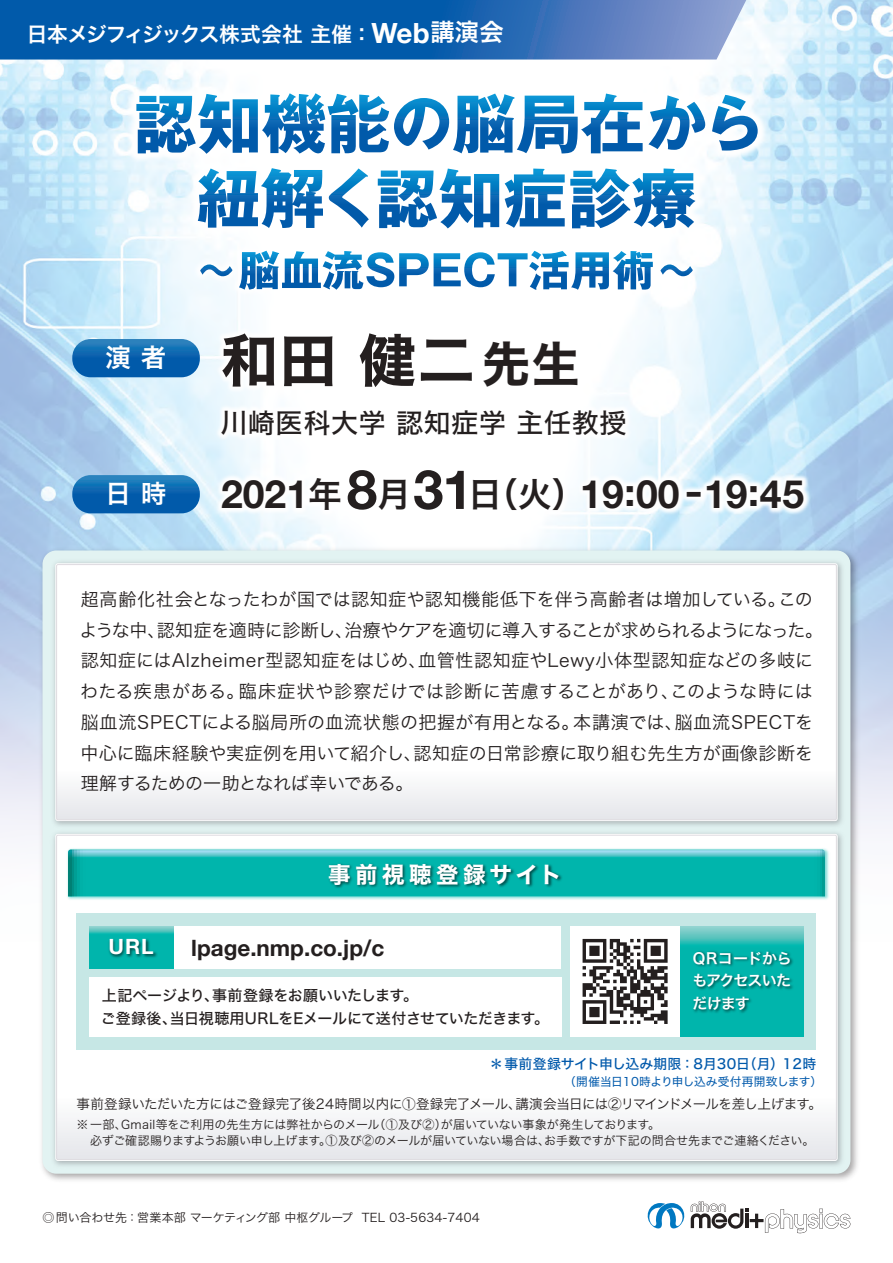
<style>
.page{position:relative;width:893px;height:1263px;background:#fff}
.page>*{position:absolute;margin:0;border:0;box-sizing:border-box;transform-origin:0 0}
.t1{font:57px "Hira Kaku Std N W7";color:#241f1f}
.t2{font:700 39.15px "Helvetica Neue LT Std";color:#241f1f}
.t3{font:27px "Hira Kaku Std N W5";letter-spacing:.025em;color:#241f1f}
.t4{font:25.5px "Hira Kaku Std N W6";color:#fff}
.t5{font:700 22.5px "Helvetica Neue";color:#241f1f}
.t6{font:22.5px "Hira Kaku Std N W7";letter-spacing:.2em;color:#fff}
.t7{font:700 21px "Helvetica Neue";color:#fff}
.t8{font:20.7px "Hira Kaku Std N W6";letter-spacing:-.04em;color:#fff}
.t9{font:18px/30.8px "Hira Kaku Std N W3";letter-spacing:.01em;color:#241f1f}
.t10{font:15px "Hira Kaku Std N W5";letter-spacing:-.015em;color:#241f1f}
.t11{font:15px/22.5px "Hira Kaku Std N W6";letter-spacing:-.05em;color:#fff}
.t12{font:13.8px "Hira Kaku Std N W5";color:#0059ab}
.t13{font:13.5px "Hira Kaku Std N W3";letter-spacing:-.03em;color:#241f1f}
.t14{font:12px/16.5px "Hira Kaku Std N W3";letter-spacing:-.01em;color:#241f1f}
.t15{font:11.7px "Hira Kaku Std N W4";letter-spacing:-.005em;color:#0059ab}
.s1{font-family:"Helvetica Neue";font-weight:700;font-size:27.75px}
.s2{font-size:24.15px}
.s3{font-size:48px}
.s4{font-family:"Hira Kaku Std W6";font-weight:400;font-size:34.05px}
.s5{font-size:54.45px}
.s6{font-family:"Koz Go Pr 6 N"}
</style>
<div class="page">
<img style="left:0;top:0;width:893px;height:833px">
<svg style="left:0;top:0;width:746px;height:60px;background:#1f67b1"></svg>
<img style="left:36px;top:544px;width:826px;height:636px">
<img style="left:141px;top:222px;width:611px;height:131px">
<svg style="left:200px;top:264px;width:33px;height:10px"></svg>
<svg style="left:239px;top:251px;width:414px;height:23px"></svg>
<svg style="left:660px;top:264px;width:33px;height:12px"></svg>
<img style="left:73px;top:30px;width:747px;height:192px">
<svg style="left:136px;top:93px;width:569px;height:61px"></svg>
<svg style="left:712px;top:95px;width:46px;height:56px"></svg>
<svg style="left:72px;top:339px;width:91px;height:38px;background:#146bb2"></svg>
<svg style="left:72px;top:475px;width:91px;height:38px;background:#136bb3"></svg>
<svg style="left:647px;top:1201px;width:204px;height:33px"></svg>
<img style="left:163px;top:402px;width:699px;height:180px">
<img style="left:49px;top:831px;width:799px;height:340px">
<svg style="left:57px;top:835px;width:779px;height:324px"></svg>
<img style="left:49px;top:557px;width:799px;height:274px">
<div style="left:57px;top:565px;width:779px;height:255px;background:linear-gradient(to bottom,#fff,#f6f6f7)"></div>
<div style="left:56px;top:564px;width:781px;height:256px;border:1px solid #bcb7c0"></div>
<img style="left:65px;top:847px;width:765px;height:55px">
<svg style="left:68px;top:850px;width:757px;height:46px;background:#17b9b4"></svg>
<img style="left:325px;top:860px;width:245px;height:40px">
<div style="left:77px;top:913px;width:739px;height:136px;background:#c6e7e5"></div>
<svg style="left:89px;top:926px;width:85px;height:43px;background:#24bcb4"></svg>
<div style="left:174px;top:926px;width:387px;height:43px;background:#fff"></div>
<img style="left:106px;top:933px;width:54px;height:36px">
<div style="left:89px;top:977px;width:472px;height:60px;background:#fff"></div>
<div style="left:570px;top:926px;width:110px;height:111px;background:#fff"></div>
<svg style="left:680px;top:926px;width:124px;height:111px;background:#24bbb4"></svg>
<img style="left:690px;top:948px;width:106px;height:73px">
<img style="left:163px;top:274px;width:522px;height:228px">
<svg style="left:583px;top:939px;width:85px;height:85px"></svg>
<p class="t8" style="left:27px;top:18px;width:478px">日本メジフィジックス株式会社 主催：<span class="s1">Web</span><span class="s2">講演会</span></p>
<h3 class="t4" style="left:105px;top:338px;width:63px">演 者</h3>
<h1 class="t1" style="left:221px;top:316px;width:360px">和田 健二<span class="s3">先生</span></h1>
<h3 class="t3" style="left:221px;top:402px;width:407px">川崎医科大学 認知症学 主任教授</h3>
<h3 class="t4" style="left:105px;top:474px;width:63px">日 時</h3>
<h2 class="t2" style="left:221px;top:470px;width:585px">2021<span class="s4">年</span><span class="s5">8</span><span class="s4">月</span><span class="s5">31</span><span class="s4">日（火）</span>19:00-19:45</h2>
<p class="t9" style="left:80px;top:583px;width:745px">超高齢化社会となったわが国では認知症や認知機能低下を伴う高齢者は増加している。このような中、認知症を適時に診断し、治療やケアを適切に導入することが求められるようになった。認知症にはAlzheimer型認知症をはじめ、血管性認知症やLewy小体型認知症などの多岐にわたる疾患がある。臨床症状や診察だけでは診断に苦慮することがあり、このような時には脳血流SPECTによる脳局所の血流状態の把握が有用となる。本講演では、脳血流SPECTを中心に臨床経験や実症例を用いて紹介し、認知症の日常診療に取り組む先生方が画像診断を理解するための一助となれば幸いである。</p>
<p class="t6" style="left:328px;top:857px;width:235px">事前視聴登録サイト</p>
<p class="t7" style="left:108px;top:930px;width:47px">URL</p>
<p class="t5" style="left:191px;top:930px;width:195px">lpage.nmp.co.jp/c</p>
<p class="t11" style="left:692px;top:947px;width:101px">QRコードからもアクセスいた</p>
<p class="t10" style="left:102px;top:984px;width:318px">上記ページより、事前登録をお願いいたします。</p>
<p class="t11" style="left:693px;top:992px;width:59px">だけます</p>
<p class="t10" style="left:101px;top:1007px;width:450px">ご登録後、当日視聴用URLをEメールにて送付させていただきます。</p>
<p class="t12" style="left:490px;top:1053px;width:328px">＊事前登録サイト申し込み期限：8月30日（月）12時</p>
<p class="t15" style="left:564px;top:1073px;width:259px">（開催当日10時より申し込み受付再開致します）</p>
<p class="t13" style="left:77px;top:1094px;width:747px">事前登録いただいた方にはご登録完了後24時間以内に①登録完了メール、講演会当日には②リマインドメールを差し上げます。</p>
<p class="t14" style="left:90px;top:1116px;width:726px;text-indent:-14px">※一部、Gmail等をご利用の先生方には弊社からのメール（①及び②）が届いていない事象が発生しております。<br>必ずご確認賜りますようお願い申し上げます。①及び②のメールが届いていない場合は、お手数ですが下記の問合せ先までご連絡ください。</p>
<p class="t14" style="left:43px;top:1209px;width:439px"><span class="s6">◎</span>問い合わせ先：営業本部 マーケティング部 中枢グループ TEL 03-5634-7404</p>
</div>
